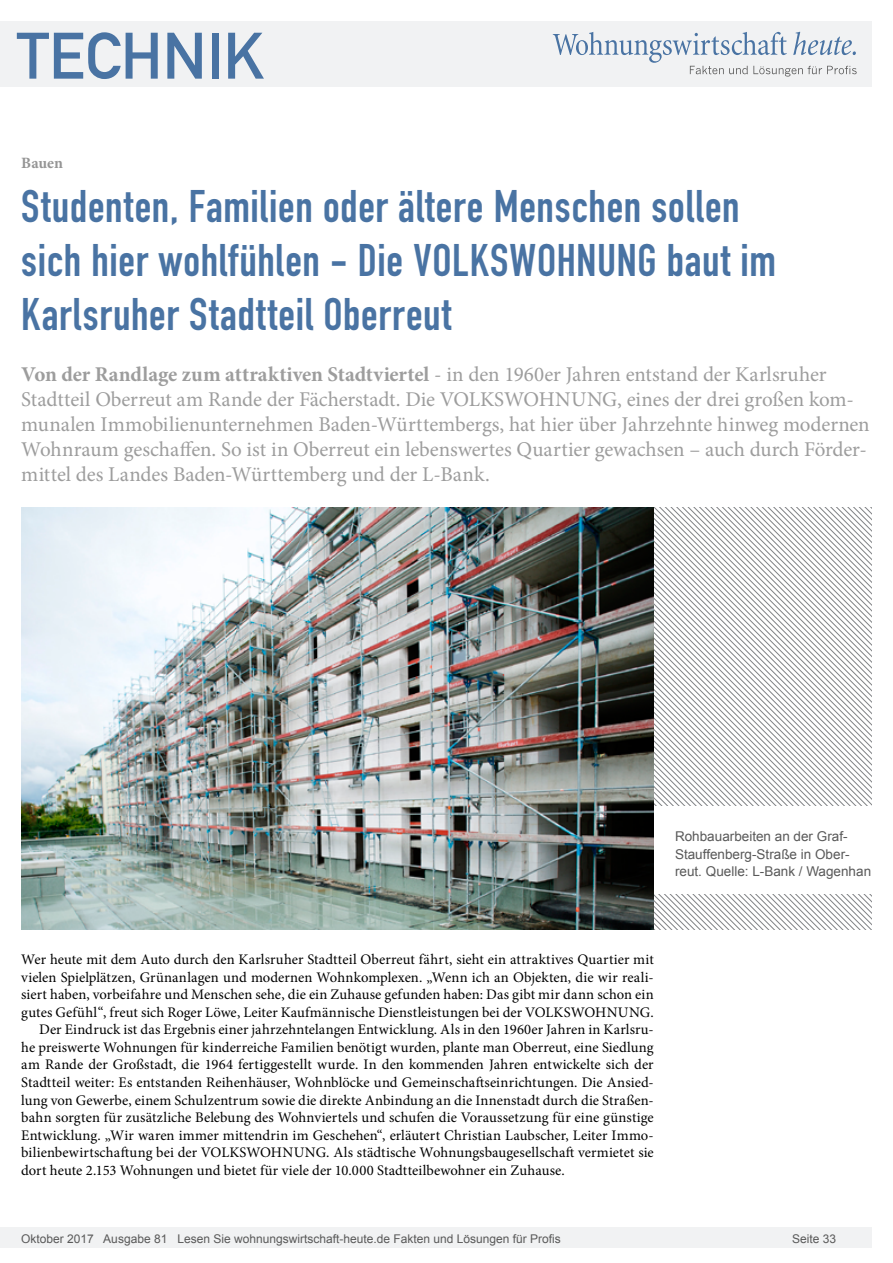
<style>
.page{position:relative;width:893px;height:1263px;background:#fff}
.page>*{position:absolute;margin:0;border:0;box-sizing:border-box;transform-origin:0 0}
.t1{font:64.5px "DIN Mittelschrift";color:#4973a3}
.Überschrift_Groß{font:45px/54px "DIN Engschrift";letter-spacing:.015em;color:#4973a3}
.Anlesetext{font:21px/25.2px "Minion Pro";letter-spacing:-.005em;color:#9d9d9d}
.Kategorie{font:700 15.75px "Minion Pro";letter-spacing:-.005em;color:#959595}
.Fliesstext{font:14.7px/17.5px "Minion Pro";letter-spacing:.005em;color:#000;text-align:justify}
.Fließtext_erste_Zeil{font:14.7px/17.5px "Minion Pro";letter-spacing:.005em;color:#000;text-align:justify}
.Bildunterschrift{font:13.5px/17.5px "Arial";color:#595959}
.t2{font:12px "Arial";color:#595959}
.s1{font-weight:700}
</style>
<div class="page">
<div style="left:0;top:1227px;width:872px;height:20px;background:#f1f2f3"></div>
<div style="left:0;top:21px;width:872px;height:66px;background:#f1f2f3"></div>
<svg style="left:553px;top:32px;width:304px;height:45px"></svg>
<svg style="left:654px;top:508px;width:218px;height:95px"></svg>
<svg style="left:654px;top:603px;width:218px;height:326px"></svg>
<div style="left:654px;top:806px;width:237px;height:88px;background:#fff"></div>
<img style="left:21px;top:508px;width:633px;height:421px">
<h1 class="t1" style="left:17px;top:18px;width:249px">TECHNIK</h1>
<p class="Kategorie" style="left:21px;top:152px;width:43px">Bauen</p>
<p class="Überschrift_Groß" style="left:21px;top:180px;width:756px">Studenten, Familien oder ältere Menschen sollen sich hier wohlfühlen - Die VOLKSWOHNUNG baut im<br>Karlsruher Stadtteil Oberreut</p>
<p class="Anlesetext" style="left:21px;top:361px;width:850px"><span class="s1">Von der Randlage zum attraktiven Stadtviertel</span> - in den 1960er Jahren entstand der Karlsruher Stadtteil Oberreut am Rande der Fächerstadt. Die VOLKSWOHNUNG, eines der drei großen kom&shy;munalen Immobilienunternehmen Baden-Württembergs, hat hier über Jahrzehnte hinweg modernen Wohnraum geschaffen. So ist in Oberreut ein lebenswertes Quartier gewachsen – auch durch Förder&shy;mittel des Landes Baden-Württemberg und der L-Bank.</p>
<p class="Bildunterschrift" style="left:675px;top:828px;width:198px">Rohbauarbeiten an der Graf-<br>Stauffenberg-Straße in Ober&shy;reut. Quelle: L-Bank / Wagenhan</p>
<p class="Fließtext_erste_Zeil" style="left:21px;top:951px;width:634px">Wer heute mit dem Auto durch den Karlsruher Stadtteil Oberreut fährt, sieht ein attraktives Quartier mit vielen Spielplätzen, Grünanlagen und modernen Wohnkomplexen. „Wenn ich an Objekten, die wir reali&shy;siert haben, vorbeifahre und Menschen sehe, die ein Zuhause gefunden haben: Das gibt mir dann schon ein gutes Gefühl“, freut sich Roger Löwe, Leiter Kaufmännische Dienstleistungen bei der VOLKSWOHNUNG.</p>
<p class="Fliesstext" style="left:21px;top:1021px;width:634px;text-indent:18px">Der Eindruck ist das Ergebnis einer jahrzehntelangen Entwicklung. Als in den 1960er Jahren in Karlsru&shy;he preiswerte Wohnungen für kinderreiche Familien benötigt wurden, plante man Oberreut, eine Siedlung am Rande der Großstadt, die 1964 fertiggestellt wurde. In den kommenden Jahren entwickelte sich der Stadtteil weiter: Es entstanden Reihenhäuser, Wohnblöcke und Gemeinschaftseinrichtungen. Die Ansied&shy;lung von Gewerbe, einem Schulzentrum sowie die direkte Anbindung an die Innenstadt durch die Straßen&shy;bahn sorgten für zusätzliche Belebung des Wohnviertels und schufen die Voraussetzung für eine günstige Entwicklung. „Wir waren immer mittendrin im Geschehen“, erläutert Christian Laubscher, Leiter Immo&shy;bilienbewirtschaftung bei der VOLKSWOHNUNG. Als städtische Wohnungsbaugesellschaft vermietet sie dort heute 2.153 Wohnungen und bietet für viele der 10.000 Stadtteilbewohner ein Zuhause.</p>
<p class="t2" style="left:21px;top:1230px;width:541px">Oktober 2017 Ausgabe 81 Lesen Sie wohnungswirtschaft-heute.de Fakten und Lösungen für Profis</p>
<p class="t2" style="left:792px;top:1231px;width:46px">Seite 33</p>
</div>
